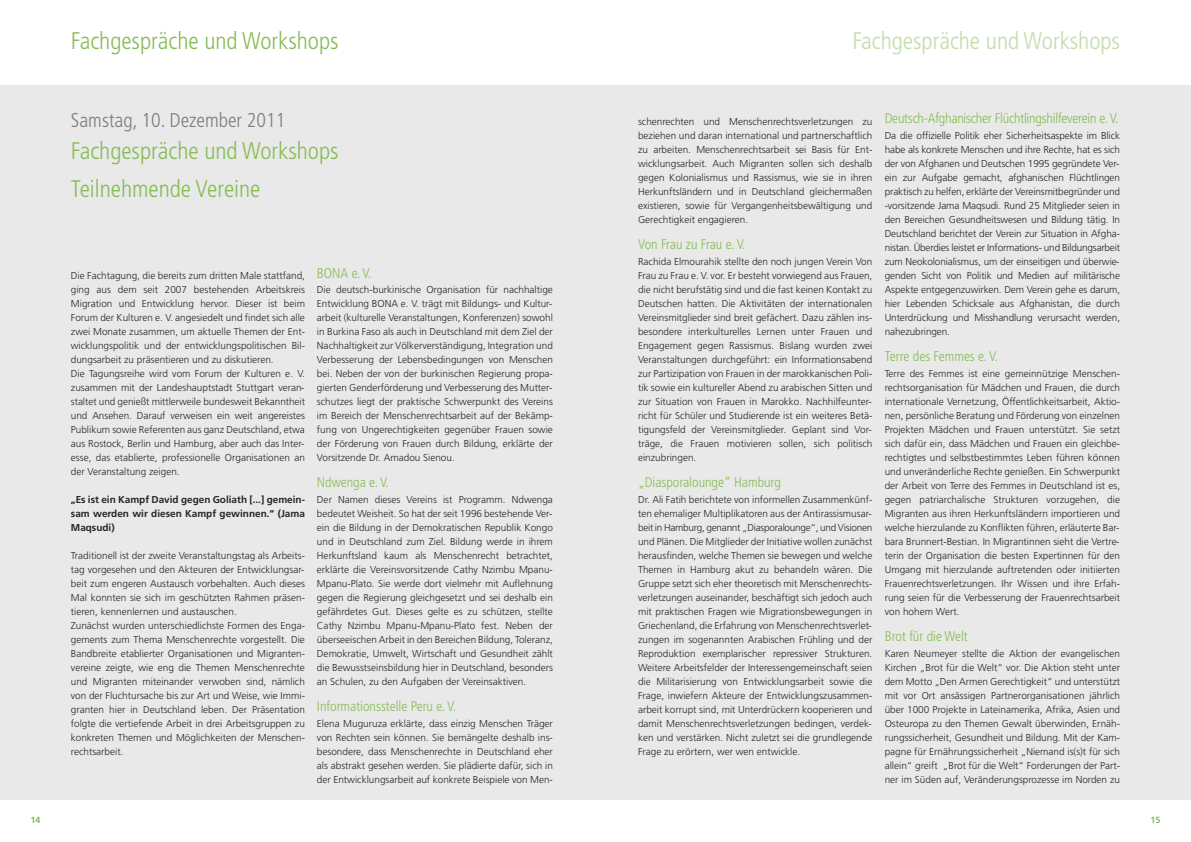
<style>
.page{position:relative;width:1191px;height:842px;background:#fff}
.page>*{position:absolute;margin:0;border:0;box-sizing:border-box;transform-origin:0 0}
.t1{font:300 condensed 24px/38px "Frutiger";color:#86bc55}
.t2{font:300 condensed 24px "Frutiger";color:#c2ddaa}
.t3{font:300 condensed 20px "Frutiger";color:#7d7d7d}
.t4{font:300 condensed 14px "Frutiger";color:#86bc55}
.t5{font:300 condensed 14px "Frutiger";letter-spacing:-.02em;color:#86bc55}
.t6{font:300 10px/14px "Frutiger";color:#272627;text-align:justify}
.t7{font:700 10px/14px "Frutiger";color:#272627;text-align:justify}
.t8{font:700 9px "Frutiger";color:#86bc55}
</style>
<div class="page">
<div style="left:595px;top:85px;width:595px;height:714px;background:#e9e9e9"></div>
<div style="left:0;top:85px;width:595px;height:714px;background:#e9e9e9"></div>
<p class="t8" style="left:30px;top:815px;width:11px">14</p>
<h1 class="t1" style="left:71px;top:22px;width:269px">Fachgespräche und Workshops</h1>
<h2 class="t3" style="left:71px;top:109px;width:216px">Samstag, 10. Dezember 2011</h2>
<h1 class="t1" style="left:71px;top:132px;width:269px">Fachgespräche und Workshops<br>Teilnehmende Vereine</h1>
<p class="t6" style="left:71px;top:268px;width:236px;text-align:left">Die Fachtagung, die bereits zum dritten Male stattfand, ging aus dem seit 2007 bestehenden Arbeitskreis Migration und Entwicklung hervor. Dieser ist beim Forum der Kulturen e. V. angesiedelt und findet sich alle zwei Monate zusammen, um aktuelle Themen der Ent&shy;wicklungspolitik und der entwicklungspolitischen Bil&shy;dungsarbeit zu präsentieren und zu diskutieren.<br>Die Tagungsreihe wird vom Forum der Kulturen e. V. zusammen mit der Landeshauptstadt Stuttgart veran&shy;staltet und genießt mittlerweile bundesweit Bekanntheit und Ansehen. Darauf verweisen ein weit angereistes Publikum sowie Referenten aus ganz Deutschland, etwa aus Rostock, Berlin und Hamburg, aber auch das Inter&shy;esse, das etablierte, professionelle Organisationen an der Veranstaltung zeigen.</p>
<p class="t7" style="left:71px;top:492px;width:236px">„Es ist ein Kampf David gegen Goliath [...] gemein&shy;sam werden wir diesen Kampf gewinnen.“ (Jama Maqsudi)</p>
<p class="t6" style="left:71px;top:548px;width:236px;text-align:left">Traditionell ist der zweite Veranstaltungstag als Arbeits&shy;tag vorgesehen und den Akteuren der Entwicklungsar&shy;beit zum engeren Austausch vorbehalten. Auch dieses Mal konnten sie sich im geschützten Rahmen präsen&shy;tieren, kennenlernen und austauschen.<br>Zunächst wurden unterschiedlichste Formen des Enga&shy;gements zum Thema Menschenrechte vorgestellt. Die Bandbreite etablierter Organisationen und Migranten&shy;vereine zeigte, wie eng die Themen Menschenrechte und Migranten miteinander verwoben sind, nämlich von der Fluchtursache bis zur Art und Weise, wie Immi&shy;granten hier in Deutschland leben. Der Präsentation folgte die vertiefende Arbeit in drei Arbeitsgruppen zu konkreten Themen und Möglichkeiten der Menschen&shy;rechtsarbeit.</p>
<h3 class="t4" style="left:317px;top:265px;width:56px">BONA e. V.</h3>
<p class="t6" style="left:317px;top:282px;width:237px">Die deutsch-burkinische Organisation für nachhaltige Entwicklung BONA e. V. trägt mit Bildungs- und Kultur&shy;arbeit (kulturelle Veranstaltungen, Konferenzen) sowohl in Burkina Faso als auch in Deutschland mit dem Ziel der Nachhaltigkeit zur Völkerverständigung, Integration und Verbesserung der Lebensbedingungen von Menschen bei. Neben der von der burkinischen Regierung propa&shy;gierten Genderförderung und Verbesserung des Mutter&shy;schutzes liegt der praktische Schwerpunkt des Vereins im Bereich der Menschenrechtsarbeit auf der Bekämp&shy;fung von Ungerechtigkeiten gegenüber Frauen sowie der Förderung von Frauen durch Bildung, erklärte der Vorsitzende Dr. Amadou Sienou.</p>
<h3 class="t4" style="left:317px;top:474px;width:73px">Ndwenga e. V.</h3>
<p class="t6" style="left:317px;top:492px;width:237px">Der Namen dieses Vereins ist Programm. Ndwenga bedeutet Weisheit. So hat der seit 1996 bestehende Ver&shy;ein die Bildung in der Demokratischen Republik Kongo und in Deutschland zum Ziel. Bildung werde in ihrem Herkunftsland kaum als Menschenrecht betrachtet, erklärte die Vereinsvorsitzende Cathy Nzimbu Mpanu-Mpanu-Plato. Sie werde dort vielmehr mit Auflehnung gegen die Regierung gleichgesetzt und sei deshalb ein gefährdetes Gut. Dieses gelte es zu schützen, stellte Cathy Nzimbu Mpanu-Mpanu-Plato fest. Neben der überseeischen Arbeit in den Bereichen Bildung, Toleranz, Demokratie, Umwelt, Wirtschaft und Gesundheit zählt die Bewusstseinsbildung hier in Deutschland, besonders an Schulen, zu den Aufgaben der Vereinsaktiven.</p>
<h3 class="t4" style="left:317px;top:698px;width:141px">Informationsstelle Peru e. V.</h3>
<p class="t6" style="left:317px;top:716px;width:237px">Elena Muguruza erklärte, dass einzig Menschen Träger von Rechten sein können. Sie bemängelte deshalb ins&shy;besondere, dass Menschenrechte in Deutschland eher als abstrakt gesehen werden. Sie plädierte dafür, sich in der Entwicklungsarbeit auf konkrete Beispiele von Men-</p>
<h1 class="t2" style="left:852px;top:27px;width:269px">Fachgespräche und Workshops</h1>
<p class="t6" style="left:638px;top:114px;width:236px">schenrechten und Menschenrechtsverletzungen zu beziehen und daran international und partnerschaftlich zu arbeiten. Menschenrechtsarbeit sei Basis für Ent&shy;wicklungsarbeit. Auch Migranten sollen sich deshalb gegen Kolonialismus und Rassismus, wie sie in ihren Herkunftsländern und in Deutschland gleichermaßen existieren, sowie für Vergangenheitsbewältigung und Gerechtigkeit engagieren.</p>
<h3 class="t5" style="left:638px;top:236px;width:109px">Von Frau zu Frau e. V.</h3>
<p class="t6" style="left:638px;top:254px;width:236px">Rachida Elmourahik stellte den noch jungen Verein Von Frau zu Frau e. V. vor. Er besteht vorwiegend aus Frauen, die nicht berufstätig sind und die fast keinen Kontakt zu Deutschen hatten. Die Aktivitäten der internationalen Vereinsmitglieder sind breit gefächert. Dazu zählen ins&shy;besondere interkulturelles Lernen unter Frauen und Engagement gegen Rassismus. Bislang wurden zwei Veranstaltungen durchgeführt: ein Informationsabend zur Partizipation von Frauen in der marokkanischen Poli&shy;tik sowie ein kultureller Abend zu arabischen Sitten und zur Situation von Frauen in Marokko. Nachhilfeunter&shy;richt für Schüler und Studierende ist ein weiteres Betä&shy;tigungsfeld der Vereinsmitglieder. Geplant sind Vor&shy;träge, die Frauen motivieren sollen, sich politisch einzubringen.</p>
<h3 class="t4" style="left:638px;top:474px;width:144px">„Diasporalounge“ Hamburg</h3>
<p class="t6" style="left:638px;top:492px;width:236px">Dr. Ali Fatih berichtete von informellen Zusammenkünf&shy;ten ehemaliger Multiplikatoren aus der Antirassismusar&shy;beit in Hamburg, genannt „Diasporalounge“, und Visionen und Plänen. Die Mitglieder der Initiative wollen zunächst herausfinden, welche Themen sie bewegen und welche Themen in Hamburg akut zu behandeln wären. Die Gruppe setzt sich eher theoretisch mit Menschenrechts&shy;verletzungen auseinander, beschäftigt sich jedoch auch mit praktischen Fragen wie Migrationsbewegungen in Griechenland, die Erfahrung von Menschenrechtsverlet&shy;zungen im sogenannten Arabischen Frühling und der Reproduktion exemplarischer repressiver Strukturen.<br>Weitere Arbeitsfelder der Interessengemeinschaft seien die Militarisierung von Entwicklungsarbeit sowie die Frage, inwiefern Akteure der Entwicklungszusammen&shy;arbeit korrupt sind, mit Unterdrückern kooperieren und damit Menschenrechtsverletzungen bedingen, verdek&shy;ken und verstärken. Nicht zuletzt sei die grundlegende Frage zu erörtern, wer wen entwickle.</p>
<h3 class="t4" style="left:884px;top:110px;width:235px">Deutsch-Afghanischer Flüchtlingshilfeverein e.V.</h3>
<p class="t6" style="left:884px;top:128px;width:237px">Da die offizielle Politik eher Sicherheitsaspekte im Blick habe als konkrete Menschen und ihre Rechte, hat es sich der von Afghanen und Deutschen 1995 gegründete Ver&shy;ein zur Aufgabe gemacht, afghanischen Flüchtlingen praktisch zu helfen, erklärte der Vereinsmitbegründer und -vorsitzende Jama Maqsudi. Rund 25 Mitglieder seien in den Bereichen Gesundheitswesen und Bildung tätig. In Deutschland berichtet der Verein zur Situation in Afgha&shy;nistan. Überdies leistet er Informations- und Bildungsarbeit zum Neokolonialismus, um der einseitigen und überwie&shy;genden Sicht von Politik und Medien auf militärische Aspekte entgegenzuwirken. Dem Verein gehe es darum, hier Lebenden Schicksale aus Afghanistan, die durch Unterdrückung und Misshandlung verursacht werden, nahezubringen.</p>
<h3 class="t4" style="left:884px;top:348px;width:115px">Terre des Femmes e. V.</h3>
<p class="t6" style="left:884px;top:366px;width:237px">Terre des Femmes ist eine gemeinnützige Menschen&shy;rechtsorganisation für Mädchen und Frauen, die durch internationale Vernetzung, Öffentlichkeitsarbeit, Aktio&shy;nen, persönliche Beratung und Förderung von einzelnen Projekten Mädchen und Frauen unterstützt. Sie setzt sich dafür ein, dass Mädchen und Frauen ein gleichbe&shy;rechtigtes und selbstbestimmtes Leben führen können und unveränderliche Rechte genießen. Ein Schwerpunkt der Arbeit von Terre des Femmes in Deutschland ist es, gegen patriarchalische Strukturen vorzugehen, die Migranten aus ihren Herkunftsländern importieren und welche hierzulande zu Konflikten führen, erläuterte Bar&shy;bara Brunnert-Bestian. In Migrantinnen sieht die Vertre&shy;terin der Organisation die besten Expertinnen für den Umgang mit hierzulande auftretenden oder initiierten Frauenrechtsverletzungen. Ihr Wissen und ihre Erfah&shy;rung seien für die Verbesserung der Frauenrechtsarbeit von hohem Wert.</p>
<h3 class="t4" style="left:884px;top:628px;width:85px">Brot für die Welt</h3>
<p class="t6" style="left:884px;top:646px;width:237px">Karen Neumeyer stellte die Aktion der evangelischen Kirchen „Brot für die Welt“ vor. Die Aktion steht unter dem Motto „Den Armen Gerechtigkeit“ und unterstützt mit vor Ort ansässigen Partnerorganisationen jährlich über 1000 Projekte in Lateinamerika, Afrika, Asien und Osteuropa zu den Themen Gewalt überwinden, Ernäh&shy;rungssicherheit, Gesundheit und Bildung. Mit der Kam&shy;pagne für Ernährungssicherheit „Niemand is(s)t für sich allein“ greift „Brot für die Welt“ Forderungen der Part&shy;ner im Süden auf, Veränderungsprozesse im Norden zu</p>
<p class="t8" style="left:1150px;top:815px;width:11px">15</p>
</div>
